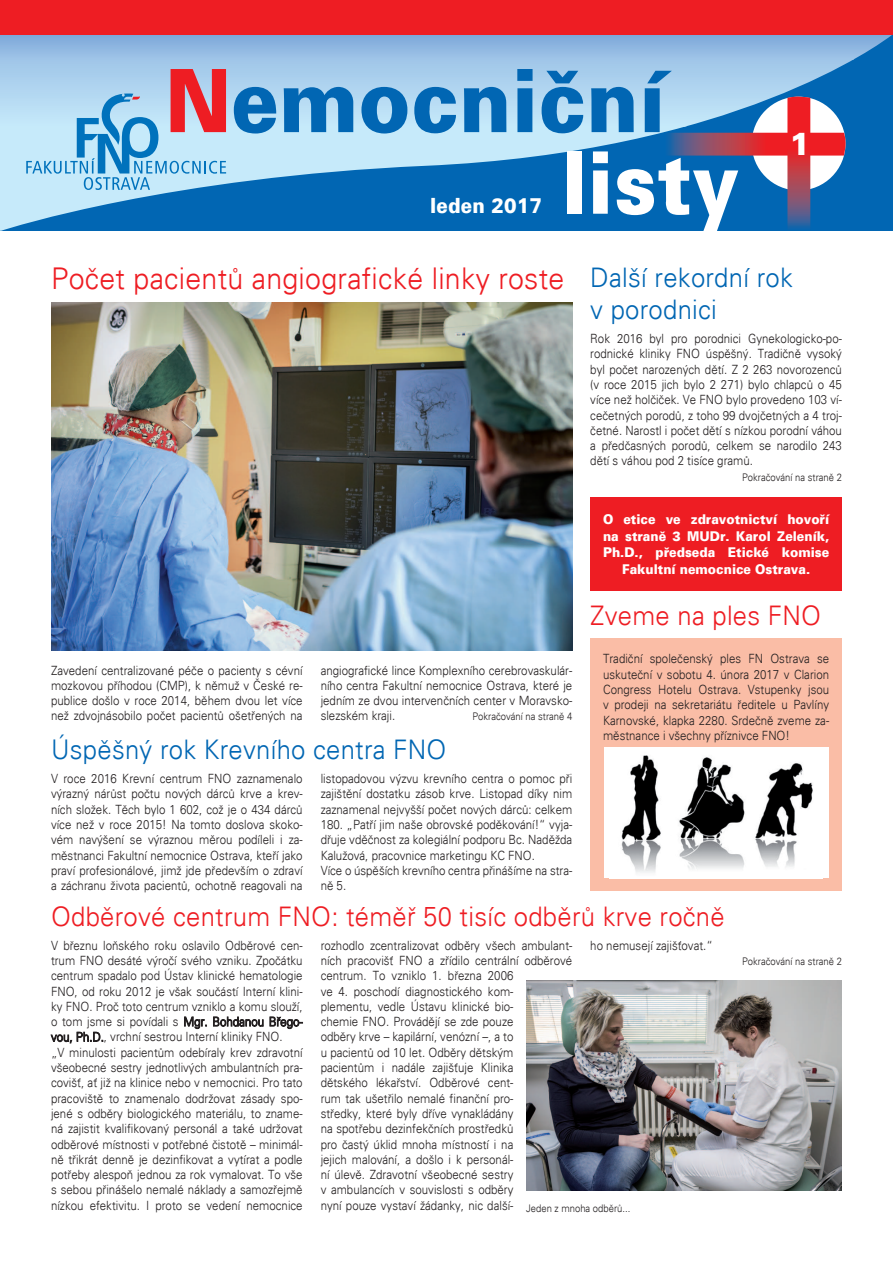
<style>
.page{position:relative;width:893px;height:1263px;background:#fff}
.page>*{position:absolute;margin:0;border:0;box-sizing:border-box;transform-origin:0 0}
.t1{font:31.5px "USA Black";color:#fff}
.t2{font:30px "USA Light";letter-spacing:.01em;color:#ee1d23;scale:.95 1}
.t3{font:27px "USA Light";letter-spacing:.01em;color:#ee1d23;scale:.95 1}
.t4{font:27px/32.4px "USA Light";letter-spacing:.01em;color:#0166b3;scale:.95 1}
.t5{font:21px "USA Black";letter-spacing:.01em;color:#fff;scale:.89 1}
.t6{font:13.5px/16.5px "USA Black";color:#fff;text-align:center;scale:.91 1}
.t7{font:12.75px/15.3px "USA Light";color:#231f20;text-align:justify;scale:.9 1}
.t8{font:10.5px "USA Light";color:#231f20;scale:.9 1}
</style>
<div class="page">
<svg style="left:0;top:34px;width:893px;height:197px"></svg>
<div style="left:0;top:0;width:893px;height:34px;background:#ee1d23"></div>
<svg style="left:26px;top:69px;width:200px;height:121px"></svg>
<svg style="left:234px;top:87px;width:42px;height:47px"></svg>
<svg style="left:284px;top:87px;width:69px;height:45px"></svg>
<svg style="left:361px;top:87px;width:46px;height:47px"></svg>
<svg style="left:414px;top:87px;width:42px;height:46px"></svg>
<svg style="left:464px;top:87px;width:42px;height:45px"></svg>
<svg style="left:517px;top:69px;width:16px;height:63px"></svg>
<svg style="left:542px;top:71px;width:41px;height:62px"></svg>
<div style="left:567px;top:151px;width:14px;height:63px;background:#fff"></div>
<svg style="left:591px;top:71px;width:255px;height:160px"></svg>
<img style="left:51px;top:303px;width:521px;height:347px">
<div style="left:590px;top:638px;width:252px;height:252px;background:#fabda6"></div>
<div style="left:590px;top:497px;width:252px;height:93px;background:#ee1d23"></div>
<svg style="left:184px;top:1016px;width:23px;height:13px"></svg>
<svg style="left:213px;top:1016px;width:90px;height:13px"></svg>
<svg style="left:50px;top:1031px;width:53px;height:13px"></svg>
<img style="left:526px;top:980px;width:316px;height:211px">
<div style="left:604px;top:747px;width:224px;height:131px;background:#fff"></div>
<img style="left:621px;top:755px;width:192px;height:118px">
<h3 class="t5" style="left:430px;top:193px;width:127px">leden 2017</h3>
<h1 class="t1" style="left:789px;top:125px;width:23px">1</h1>
<h2 class="t2" style="left:51px;top:261px;width:542px">Počet pacientů angiografické linky roste</h2>
<p class="t7" style="left:51px;top:662px;width:281px">Zavedení centralizované péče o pacienty s cévní mozkovou příhodou (CMP), k němuž v České re&shy;publice došlo v roce 2014, během dvou let více než zdvojnásobilo počet pacientů ošetřených na</p>
<p class="t7" style="left:321px;top:662px;width:281px">angiografické lince Komplexního cerebrovaskulár&shy;ního centra Fakultní nemocnice Ostrava, které je jedním ze dvou intervenčních center v Moravsko&shy;slezském kraji.</p>
<p class="t8" style="left:472px;top:711px;width:112px">Pokračování na straně 4</p>
<h3 class="t4" style="left:51px;top:733px;width:418px">Úspěšný rok Krevního centra FNO</h3>
<p class="t7" style="left:51px;top:771px;width:281px">V roce 2016 Krevní centrum FNO zaznamenalo výrazný nárůst počtu nových dárců krve a krev&shy;ních složek. Těch bylo 1 602, což je o 434 dárců více než v roce 2015! Na tomto doslova skoko&shy;vém navýšení se výraznou měrou podíleli i za&shy;městnanci Fakultní nemocnice Ostrava, kteří jako praví profesionálové, jimž jde především o zdraví a záchranu života pacientů, ochotně reagovali na</p>
<p class="t7" style="left:321px;top:771px;width:281px;text-align:left">listopadovou výzvu krevního centra o pomoc při zajištění dostatku zásob krve. Listopad díky nim zaznamenal nejvyšší počet nových dárců: celkem 180. „Patří jim naše obrovské poděkování!“ vyja&shy;dřuje vděčnost za kolegiální podporu Bc. Naděžda Kalužová, pracovnice marketingu KC FNO.<br>Více o úspěších krevního centra přinášíme na stra&shy;ně 5.</p>
<h3 class="t4" style="left:590px;top:261px;width:215px">Další rekordní rok v porodnici</h3>
<p class="t7" style="left:590px;top:331px;width:281px">Rok 2016 byl pro porodnici Gynekologicko-po&shy;rodnické kliniky FNO úspěšný. Tradičně vysoký byl počet narozených dětí. Z 2 263 novorozenců (v roce 2015 jich bylo 2 271) bylo chlapců o 45 více než holčiček. Ve FNO bylo provedeno 103 ví&shy;cečetných porodů, z toho 99 dvojčetných a 4 troj&shy;četné. Narostl i počet dětí s nízkou porodní váhou a předčasných porodů, celkem se narodilo 243 dětí s váhou pod 2 tisíce gramů.</p>
<p class="t8" style="left:742px;top:471px;width:112px">Pokračování na straně 2</p>
<p class="t6" style="left:603px;top:511px;width:250px">O etice ve zdravotnictví hovoří na straně 3 MUDr. Karol Zeleník,<br>Ph.D., předseda Etické komise<br>Fakultní nemocnice Ostrava.</p>
<h3 class="t3" style="left:590px;top:600px;width:245px">Zveme na ples FNO</h3>
<p class="t7" style="left:603px;top:651px;width:253px">Tradiční společenský ples FN Ostrava se uskuteční v sobotu 4. února 2017 v Clarion Congress Hotelu Ostrava. Vstupenky jsou v prodeji na sekretariátu ředitele u Pavlíny Karnovské, klapka 2280. Srdečně zveme za&shy;městnance i všechny příznivce FNO!</p>
<h3 class="t3" style="left:51px;top:900px;width:711px">Odběrové centrum FNO: téměř 50 tisíc odběrů krve ročně</h3>
<p class="t7" style="left:51px;top:937px;width:281px;text-align:left">V březnu loňského roku oslavilo Odběrové cen&shy;trum FNO desáté výročí svého vzniku. Zpočátku centrum spadalo pod Ústav klinické hematologie FNO, od roku 2012 je však součástí Interní klini&shy;ky FNO. Proč toto centrum vzniklo a komu slouží, o tom jsme si povídali s Mgr. Bohdanou Břego&shy;vou, Ph.D., vrchní sestrou Interní kliniky FNO.<br>„V minulosti pacientům odebíraly krev zdravotní všeobecné sestry jednotlivých ambulantních pra&shy;covišť, ať již na klinice nebo v nemocnici. Pro tato pracoviště to znamenalo dodržovat zásady spo&shy;jené s odběry biologického materiálu, to zname&shy;ná zajistit kvalifikovaný personál a také udržovat odběrové místnosti v potřebné čistotě – minimál&shy;ně třikrát denně je dezinfikovat a vytírat a podle potřeby alespoň jednou za rok vymalovat. To vše s sebou přinášelo nemalé náklady a samozřejmě nízkou efektivitu. I proto se vedení nemocnice</p>
<p class="t7" style="left:321px;top:937px;width:281px;text-align:left">rozhodlo zcentralizovat odběry všech ambulant&shy;ních pracovišť FNO a zřídilo centrální odběrové centrum. To vzniklo 1. března 2006<br>ve 4. poschodí diagnostického kom-<br>plementu, vedle Ústavu klinické bio-<br>chemie FNO. Provádějí se zde pouze<br>odběry krve – kapilární, venózní –, a to<br>u pacientů od 10 let. Odběry dětským<br>pacientům i nadále zajišťuje Klinika<br>dětského lékařství. Odběrové cent-<br>rum tak ušetřilo nemalé finanční pro-<br>středky, které byly dříve vynakládány<br>na spotřebu dezinfekčních prostředků<br>pro častý úklid mnoha místností i na<br>jejich malování, a došlo i k personál-<br>ní úlevě. Zdravotní všeobecné sestry<br>v ambulancích v souvislosti s odběry<br>nyní pouze vystaví žádanky, nic další-</p>
<p class="t7" style="left:590px;top:937px;width:138px">ho nemusejí zajišťovat.“</p>
<p class="t8" style="left:526px;top:1202px;width:117px">Jeden z mnoha odběrů...</p>
<p class="t8" style="left:742px;top:955px;width:112px">Pokračování na straně 2</p>
</div>
